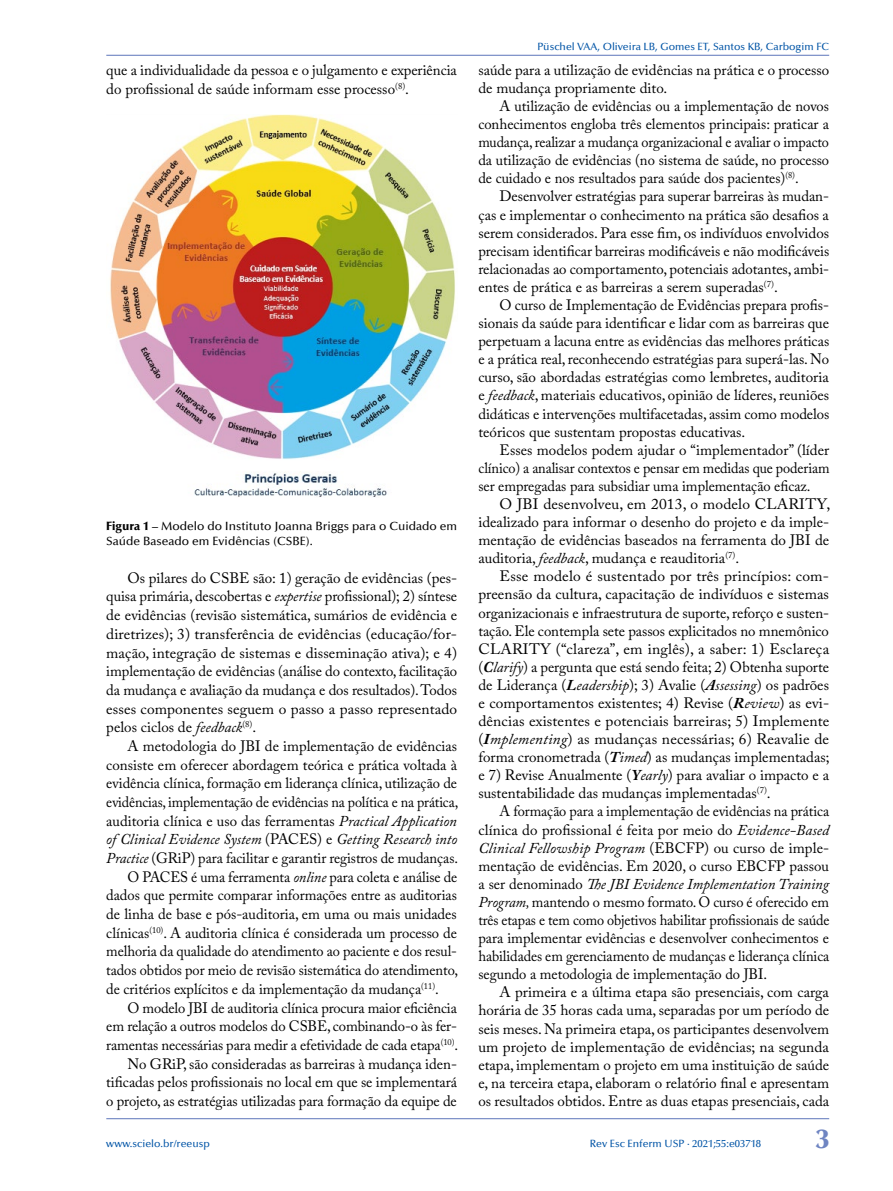
<style>
.page{position:relative;width:893px;height:1191px;background:#fff}
.page>*{position:absolute;margin:0;border:0;box-sizing:border-box;transform-origin:0 0}
.t1{font:900 27px "Optima LT";color:#6f85c2}
.t2{font:15px/18.1px "Adobe Caslon Pro";letter-spacing:-.005em;color:#000;text-align:justify}
.t3{font:15px/18.1px "Adobe Caslon Pro";letter-spacing:-.005em;color:#000;text-align:justify;scale:.96 1}
.t4{font:15px "Adobe Caslon Pro";letter-spacing:-.005em;color:#000;scale:.94 1}
.t5{font:italic 15px "Adobe Caslon Pro";color:#000}
.t6{font:500 12px/15.6px "Optima LT";color:#000}
.t7{font:500 10.5px "Optima LT";color:#0054a6}
.s1{font-weight:900}
.s2{font-style:italic}
.s3{font-style:normal}
.s4{font-weight:700;font-style:italic}
</style>
<div class="page">
<hr style="left:106px;top:1118px;width:723px;height:1px;background:#6f85c2">
<hr style="left:106px;top:55px;width:723px;height:1px;background:#6f85c2">
<img style="left:110px;top:114px;width:345px;height:383px">
<p class="t2" style="left:106px;top:60px;width:352px;line-height:18.8px">que a individualidade da pessoa e o julgamento e experiência do profissional de saúde informam esse processo<sup>(8)</sup>.</p>
<p class="t6" style="left:106px;top:518px;width:352px"><span class="s1">Figura 1</span> – Modelo do Instituto Joanna Briggs para o Cuidado em<br>Saúde Baseado em Evidências (CSBE).</p>
<p class="t2" style="left:106px;top:568px;width:353px;line-height:18.8px;text-indent:21px">Os pilares do CSBE são: 1) geração de evidências (pes&shy;quisa primária, descobertas e <span class="s2">expertise</span> profissional); 2) síntese de evidências (revisão sistemática, sumários de evidência e diretrizes); 3) transferência de evidências (educação/for&shy;mação, integração de sistemas e disseminação ativa); e 4) implementação de evidências (análise do contexto, facilitação da mudança e avaliação da mudança e dos resultados). Todos esses componentes seguem o passo a passo representado pelos ciclos de <span class="s2">feedback</span><sup>(8)</sup>.</p>
<p class="t2" style="left:128px;top:736px;width:331px">A metodologia do JBI de implementação de evidências</p>
<p class="t2" style="left:106px;top:755px;width:352px">consiste em oferecer abordagem teórica e prática voltada à</p>
<p class="t2" style="left:106px;top:774px;width:352px">evidência clínica, formação em liderança clínica, utilização de</p>
<p class="t4" style="left:106px;top:793px;width:376px">evidências, implementação de evidências na política e na prática,</p>
<p class="t2" style="left:106px;top:811px;width:352px">auditoria clínica e uso das ferramentas <span class="s2">Practical Application</span></p>
<p class="t5" style="left:106px;top:830px;width:352px">of Clinical Evidence System <span class="s3">(PACES) e</span> Getting Research into</p>
<p class="t3" style="left:106px;top:848px;width:368px"><span class="s2">Practice</span> (GRiP) para facilitar e garantir registros de mudanças.</p>
<p class="t3" style="left:128px;top:867px;width:345px">O PACES é uma ferramenta <span class="s2">online</span> para coleta e análise de</p>
<p class="t2" style="left:106px;top:886px;width:352px">dados que permite comparar informações entre as auditorias</p>
<p class="t2" style="left:106px;top:904px;width:352px">de linha de base e pós-auditoria, em uma ou mais unidades</p>
<p class="t2" style="left:106px;top:923px;width:352px">clínicas<sup>(10)</sup>. A auditoria clínica é considerada um processo de</p>
<p class="t3" style="left:106px;top:942px;width:367px">melhoria da qualidade do atendimento ao paciente e dos resul-</p>
<p class="t3" style="left:106px;top:961px;width:368px">tados obtidos por meio de revisão sistemática do atendimento,</p>
<p class="t2" style="left:106px;top:979px;width:334px">de critérios explícitos e da implementação da mudança<sup>(11)</sup>.</p>
<p class="t2" style="left:128px;top:998px;width:331px">O modelo JBI de auditoria clínica procura maior eficiência</p>
<p class="t2" style="left:106px;top:1017px;width:352px">em relação a outros modelos do CSBE, combinando-o às fer-</p>
<p class="t2" style="left:106px;top:1035px;width:353px">ramentas necessárias para medir a efetividade de cada etapa<sup>(10)</sup>.</p>
<p class="t2" style="left:128px;top:1054px;width:331px">No GRiP, são consideradas as barreiras à mudança iden-</p>
<p class="t2" style="left:106px;top:1073px;width:352px">tificadas pelos profissionais no local em que se implementará</p>
<p class="t2" style="left:106px;top:1091px;width:352px">o projeto, as estratégias utilizadas para formação da equipe de</p>
<p class="t7" style="left:537px;top:40px;width:293px">Püschel VAA, Oliveira LB, Gomes ET, Santos KB, Carbogim FC</p>
<p class="t2" style="left:478px;top:61px;width:352px">saúde para a utilização de evidências na prática e o processo de mudança propriamente dito.</p>
<p class="t2" style="left:478px;top:97px;width:352px;text-indent:21px">A utilização de evidências ou a implementação de novos conhecimentos engloba três elementos principais: praticar a mudança, realizar a mudança organizacional e avaliar o impacto da utilização de evidências (no sistema de saúde, no processo de cuidado e nos resultados para saúde dos pacientes)<sup>(8)</sup>.</p>
<p class="t2" style="left:478px;top:187px;width:352px;text-indent:21px">Desenvolver estratégias para superar barreiras às mudan&shy;ças e implementar o conhecimento na prática são desafios a serem considerados. Para esse fim, os indivíduos envolvidos precisam identificar barreiras modificáveis e não modificáveis relacionadas ao comportamento, potenciais adotantes, ambi&shy;entes de prática e as barreiras a serem superadas<sup>(7)</sup>.</p>
<p class="t2" style="left:478px;top:296px;width:352px;text-indent:21px">O curso de Implementação de Evidências prepara profis&shy;sionais da saúde para identificar e lidar com as barreiras que perpetuam a lacuna entre as evidências das melhores práticas e a prática real, reconhecendo estratégias para superá-las. No curso, são abordadas estratégias como lembretes, auditoria e <span class="s2">feedback</span>, materiais educativos, opinião de líderes, reuniões didáticas e intervenções multifacetadas, assim como modelos teóricos que sustentam propostas educativas.</p>
<p class="t2" style="left:478px;top:440px;width:353px;text-indent:21px">Esses modelos podem ajudar o “implementador” (líder clínico) a analisar contextos e pensar em medidas que poderiam ser empregadas para subsidiar uma implementação eficaz.</p>
<p class="t2" style="left:478px;top:495px;width:354px;text-indent:21px">O JBI desenvolveu, em 2013, o modelo CLARITY, idealizado para informar o desenho do projeto e da imple&shy;mentação de evidências baseados na ferramenta do JBI de auditoria, <span class="s2">feedback</span>, mudança e reauditoria<sup>(7)</sup>.</p>
<p class="t2" style="left:478px;top:567px;width:353px;text-indent:21px">Esse modelo é sustentado por três princípios: com&shy;preensão da cultura, capacitação de indivíduos e sistemas organizacionais e infraestrutura de suporte, reforço e susten&shy;tação. Ele contempla sete passos explicitados no mnemônico CLARITY (“clareza”, em inglês), a saber: 1) Esclareça (<span class="s4">C</span><span class="s2">larify</span>) a pergunta que está sendo feita; 2) Obtenha suporte de Liderança (<span class="s4">L</span><span class="s2">eadership</span>); 3) Avalie (<span class="s4">A</span><span class="s2">ssessing</span>) os padrões e comportamentos existentes; 4) Revise (<span class="s4">R</span><span class="s2">eview</span>) as evi&shy;dências existentes e potenciais barreiras; 5) Implemente (<span class="s4">I</span><span class="s2">mplementing</span>) as mudanças necessárias; 6) Reavalie de forma cronometrada (<span class="s4">T</span><span class="s2">imed</span>) as mudanças implementadas; e 7) Revise Anualmente (<span class="s4">Y</span><span class="s2">early</span>) para avaliar o impacto e a sustentabilidade das mudanças implementadas<sup>(7)</sup>.</p>
<p class="t3" style="left:478px;top:802px;width:367px;text-indent:21px">A formação para a implementação de evidências na prática clínica do profissional é feita por meio do <span class="s2">Evidence-Based Clinical Fellowship Program</span> (EBCFP) ou curso de imple&shy;mentação de evidências. Em 2020, o curso EBCFP passou a ser denominado <span class="s2">The JBI Evidence Implementation Training Program,</span> mantendo o mesmo formato. O curso é oferecido em três etapas e tem como objetivos habilitar profissionais de saúde para implementar evidências e desenvolver conhecimentos e habilidades em gerenciamento de mudanças e liderança clínica segundo a metodologia de implementação do JBI.</p>
<p class="t2" style="left:478px;top:983px;width:352px;text-indent:21px">A primeira e a última etapa são presenciais, com carga horária de 35 horas cada uma, separadas por um período de seis meses. Na primeira etapa, os participantes desenvolvem um projeto de implementação de evidências; na segunda etapa, implementam o projeto em uma instituição de saúde e, na terceira etapa, elaboram o relatório final e apresentam os resultados obtidos. Entre as duas etapas presenciais, cada</p>
<p class="t7" style="left:106px;top:1137px;width:105px">www.scielo.br/reeusp</p>
<p class="t7" style="left:590px;top:1137px;width:173px">Rev Esc Enferm USP · 2021;55:e03718</p>
<h1 class="t1" style="left:816px;top:1123px;width:15px">3</h1>
</div>
